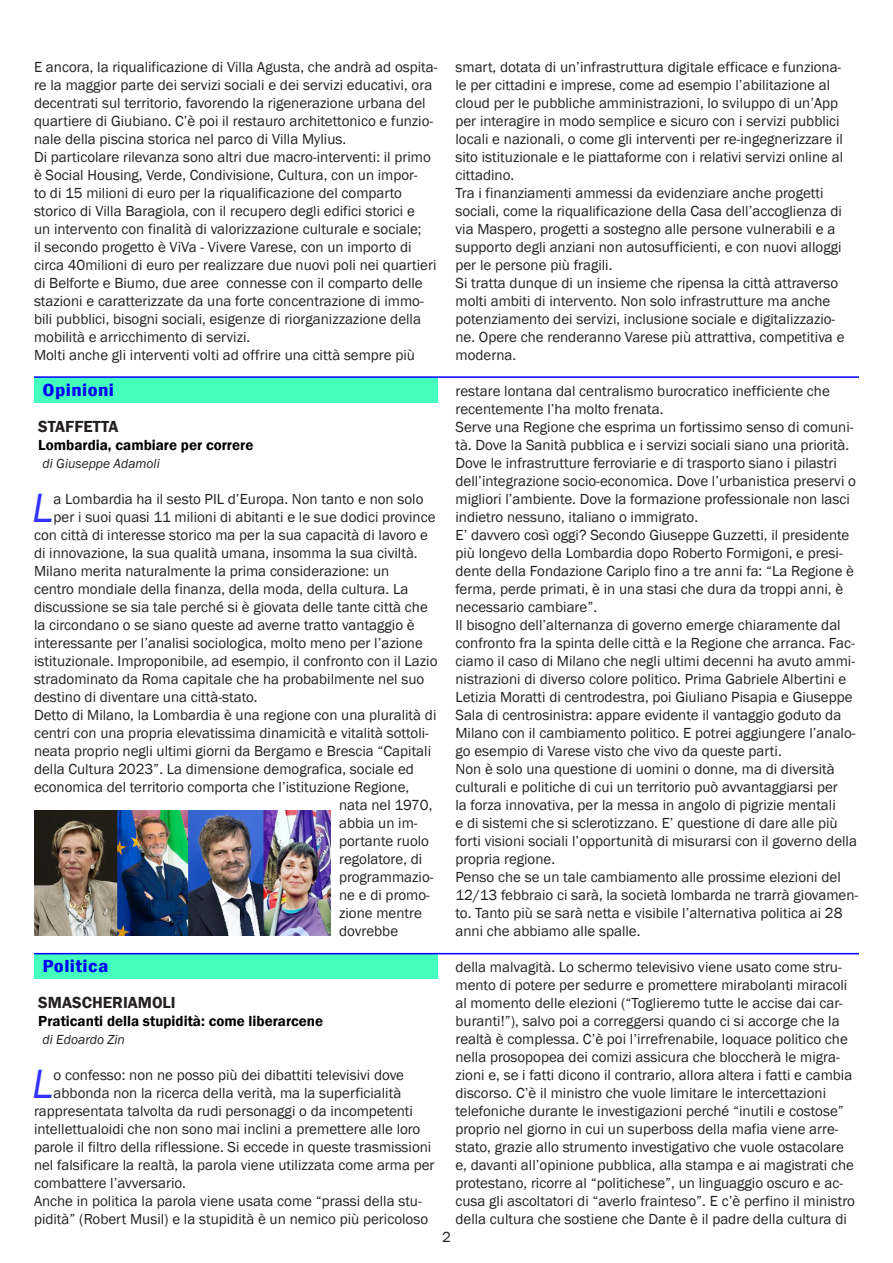
<style>
.page{position:relative;width:893px;height:1263px;background:#fff}
.page>*{position:absolute;margin:0;border:0;box-sizing:border-box;transform-origin:0 0}
.Corpo{font:italic 42px "Franklin Gothic";color:#33f}
.Normale{font:600 condensed 18px "Franklin Gothic";letter-spacing:.02em;color:#00f;scale:1.2 1}
.t1{font:600 16.5px "Franklin Gothic";color:#231f20}
.Corpo-2{font:15px/18px "Franklin Gothic";color:#231f20}
.t2{font:600 15px "Franklin Gothic";color:#000}
.t3{font:italic 13.5px "Franklin Gothic";color:#231f20}
</style>
<div class="page">
<img style="left:34px;top:810px;width:297px;height:125px">
<div style="left:34px;top:378px;width:403px;height:25px;background:#43febc"></div>
<hr style="left:34px;top:376px;width:825px;height:2px;background:#00f">
<div style="left:34px;top:954px;width:403px;height:25px;background:#43febc"></div>
<hr style="left:34px;top:953px;width:825px;height:1px;background:#00f">
<p class="Corpo-2" style="left:34px;top:58px;width:405px">E ancora, la riqualificazione di Villa Agusta, che andrà ad ospita&shy;re la maggior parte dei servizi sociali e dei servizi educativi, ora decentrati sul territorio, favorendo la rigenerazione urbana del quartiere di Giubiano. C’è poi il restauro architettonico e funzio&shy;nale della piscina storica nel parco di Villa Mylius.</p>
<p class="Corpo-2" style="left:34px;top:148px;width:404px">Di particolare rilevanza sono altri due macro-interventi: il primo è Social Housing, Verde, Condivisione, Cultura, con un impor-<br>to di 15 milioni di euro per la riqualificazione del comparto storico di Villa Baragiola, con il recupero degli edifici storici e<br>un intervento con finalità di valorizzazione culturale e sociale;<br>il secondo progetto è ViVa - Vivere Varese, con un importo di circa 40milioni di euro per realizzare due nuovi poli nei quartieri di Belforte e Biumo, due aree connesse con il comparto delle stazioni e caratterizzate da una forte concentrazione di immo&shy;bili pubblici, bisogni sociali, esigenze di riorganizzazione della mobilità e arricchimento di servizi.</p>
<p class="Corpo-2" style="left:34px;top:346px;width:382px">Molti anche gli interventi volti ad offrire una città sempre più</p>
<p class="Normale" style="left:43px;top:378px;width:61px">Opinioni</p>
<p class="t1" style="left:38px;top:416px;width:82px">STAFFETTA</p>
<p class="t2" style="left:38px;top:436px;width:217px">Lombardia, cambiare per correre</p>
<p class="t3" style="left:43px;top:455px;width:119px">di Giuseppe Adamoli</p>
<p class="Corpo" style="left:32px;top:482px;width:23px">L</p>
<p class="Corpo-2" style="left:54px;top:490px;width:371px">a Lombardia ha il sesto PIL d’Europa. Non tanto e non solo</p>
<p class="Corpo-2" style="left:54px;top:508px;width:383px">per i suoi quasi 11 milioni di abitanti e le sue dodici province</p>
<p class="Corpo-2" style="left:34px;top:526px;width:395px">con città di interesse storico ma per la sua capacità di lavoro e</p>
<p class="Corpo-2" style="left:34px;top:544px;width:385px">di innovazione, la sua qualità umana, insomma la sua civiltà.</p>
<p class="Corpo-2" style="left:34px;top:562px;width:405px">Milano merita naturalmente la prima considerazione: un<br>centro mondiale della finanza, della moda, della cultura. La discussione se sia tale perché si è giovata delle tante città che la circondano o se siano queste ad averne tratto vantaggio è interessante per l’analisi sociologica, molto meno per l’azione istituzionale. Improponibile, ad esempio, il confronto con il Lazio stradominato da Roma capitale che ha probabilmente nel suo destino di diventare una città-stato.</p>
<p class="Corpo-2" style="left:34px;top:706px;width:404px">Detto di Milano, la Lombardia è una regione con una pluralità di</p>
<p class="Corpo-2" style="left:34px;top:724px;width:396px">centri con una propria elevatissima dinamicità e vitalità sottoli-</p>
<p class="Corpo-2" style="left:34px;top:742px;width:399px">neata proprio negli ultimi giorni da Bergamo e Brescia “Capitali</p>
<p class="Corpo-2" style="left:34px;top:760px;width:381px">della Cultura 2023”. La dimensione demografica, sociale ed</p>
<p class="Corpo-2" style="left:34px;top:778px;width:377px">economica del territorio comporta che l’istituzione Regione,</p>
<p class="Corpo-2" style="left:339px;top:796px;width:95px">nata nel 1970,</p>
<p class="Corpo-2" style="left:339px;top:814px;width:80px">abbia un im-</p>
<p class="Corpo-2" style="left:339px;top:832px;width:91px">portante ruolo</p>
<p class="Corpo-2" style="left:339px;top:850px;width:85px">regolatore, di</p>
<p class="Corpo-2" style="left:339px;top:868px;width:96px">programmazio-</p>
<p class="Corpo-2" style="left:339px;top:886px;width:92px">ne e di promo-</p>
<p class="Corpo-2" style="left:339px;top:904px;width:84px">zione mentre</p>
<p class="Corpo-2" style="left:339px;top:922px;width:61px">dovrebbe</p>
<p class="Normale" style="left:43px;top:954px;width:56px">Politica</p>
<p class="t1" style="left:38px;top:992px;width:139px">SMASCHERIAMOLI</p>
<p class="t2" style="left:38px;top:1012px;width:286px">Praticanti della stupidità: come liberarcene</p>
<p class="t3" style="left:43px;top:1031px;width:84px">di Edoardo Zin</p>
<p class="Corpo" style="left:32px;top:1058px;width:23px">L</p>
<p class="Corpo-2" style="left:54px;top:1066px;width:352px">o confesso: non ne posso più dei dibattiti televisivi dove</p>
<p class="Corpo-2" style="left:54px;top:1084px;width:349px">abbonda non la ricerca della verità, ma la superficialità</p>
<p class="Corpo-2" style="left:34px;top:1102px;width:380px">rappresentata talvolta da rudi personaggi o da incompetenti</p>
<p class="Corpo-2" style="left:34px;top:1120px;width:388px">intellettualoidi che non sono mai inclini a premettere alle loro</p>
<p class="Corpo-2" style="left:34px;top:1138px;width:399px">parole il filtro della riflessione. Si eccede in queste trasmissioni</p>
<p class="Corpo-2" style="left:34px;top:1156px;width:402px">nel falsificare la realtà, la parola viene utilizzata come arma per</p>
<p class="Corpo-2" style="left:34px;top:1174px;width:153px">combattere l’avversario.</p>
<p class="Corpo-2" style="left:34px;top:1192px;width:396px">Anche in politica la parola viene usata come “prassi della stu&shy;pidità” (Robert Musil) e la stupidità è un nemico più pericoloso</p>
<p class="Corpo-2" style="left:455px;top:58px;width:389px">smart, dotata di un’infrastruttura digitale efficace e funziona&shy;le per cittadini e imprese, come ad esempio l’abilitazione al cloud per le pubbliche amministrazioni, lo sviluppo di un’App per interagire in modo semplice e sicuro con i servizi pubblici locali e nazionali, o come gli interventi per re-ingegnerizzare il sito istituzionale e le piattaforme con i relativi servizi online al cittadino.</p>
<p class="Corpo-2" style="left:455px;top:184px;width:388px">Tra i finanziamenti ammessi da evidenziare anche progetti sociali, come la riqualificazione della Casa dell’accoglienza di via Maspero, progetti a sostegno alle persone vulnerabili e a supporto degli anziani non autosufficienti, e con nuovi alloggi per le persone più fragili.</p>
<p class="Corpo-2" style="left:455px;top:274px;width:390px">Si tratta dunque di un insieme che ripensa la città attraverso molti ambiti di intervento. Non solo infrastrutture ma anche potenziamento dei servizi, inclusione sociale e digitalizzazio&shy;ne. Opere che renderanno Varese più attrattiva, competitiva e moderna.</p>
<p class="Corpo-2" style="left:455px;top:382px;width:376px">restare lontana dal centralismo burocratico inefficiente che recentemente l’ha molto frenata.</p>
<p class="Corpo-2" style="left:455px;top:418px;width:402px">Serve una Regione che esprima un fortissimo senso di comuni&shy;tà. Dove la Sanità pubblica e i servizi sociali siano una priorità.<br>Dove le infrastrutture ferroviarie e di trasporto siano i pilastri dell’integrazione socio-economica. Dove l’urbanistica preservi o migliori l’ambiente. Dove la formazione professionale non lasci indietro nessuno, italiano o immigrato.</p>
<p class="Corpo-2" style="left:455px;top:526px;width:400px">E’ davvero così oggi? Secondo Giuseppe Guzzetti, il presidente più longevo della Lombardia dopo Roberto Formigoni, e presi&shy;dente della Fondazione Cariplo fino a tre anni fa: “La Regione è ferma, perde primati, è in una stasi che dura da troppi anni, è necessario cambiare”.</p>
<p class="Corpo-2" style="left:455px;top:616px;width:402px">Il bisogno dell’alternanza di governo emerge chiaramente dal confronto fra la spinta delle città e la Regione che arranca. Fac&shy;ciamo il caso di Milano che negli ultimi decenni ha avuto ammi&shy;nistrazioni di diverso colore politico. Prima Gabriele Albertini e Letizia Moratti di centrodestra, poi Giuliano Pisapia e Giuseppe Sala di centrosinistra: appare evidente il vantaggio goduto da Milano con il cambiamento politico. E potrei aggiungere l’analo&shy;go esempio di Varese visto che vivo da queste parti.</p>
<p class="Corpo-2" style="left:455px;top:760px;width:403px">Non è solo una questione di uomini o donne, ma di diversità culturali e politiche di cui un territorio può avvantaggiarsi per<br>la forza innovativa, per la messa in angolo di pigrizie mentali<br>e di sistemi che si sclerotizzano. E’ questione di dare alle più forti visioni sociali l’opportunità di misurarsi con il governo della propria regione.</p>
<p class="Corpo-2" style="left:455px;top:868px;width:404px">Penso che se un tale cambiamento alle prossime elezioni del 12/13 febbraio ci sarà, la società lombarda ne trarrà giovamen&shy;to. Tanto più se sarà netta e visibile l’alternativa politica ai 28 anni che abbiamo alle spalle.</p>
<p class="Corpo-2" style="left:455px;top:958px;width:401px">della malvagità. Lo schermo televisivo viene usato come stru&shy;mento di potere per sedurre e promettere mirabolanti miracoli al momento delle elezioni (“Toglieremo tutte le accise dai car&shy;buranti!”), salvo poi a correggersi quando ci si accorge che la realtà è complessa. C’è poi l’irrefrenabile, loquace politico che nella prosopopea dei comizi assicura che bloccherà le migra&shy;zioni e, se i fatti dicono il contrario, allora altera i fatti e cambia discorso. C’è il ministro che vuole limitare le intercettazioni telefoniche durante le investigazioni perché “inutili e costose” proprio nel giorno in cui un superboss della mafia viene arre&shy;stato, grazie allo strumento investigativo che vuole ostacolare e, davanti all’opinione pubblica, alla stampa e ai magistrati che protestano, ricorre al “politichese”, un linguaggio oscuro e ac&shy;cusa gli ascoltatori di “averlo frainteso”. E c’è perfino il ministro della cultura che sostiene che Dante è il padre della cultura di</p>
<p class="Corpo-2" style="left:442px;top:1228px;width:10px">2</p>
</div>
